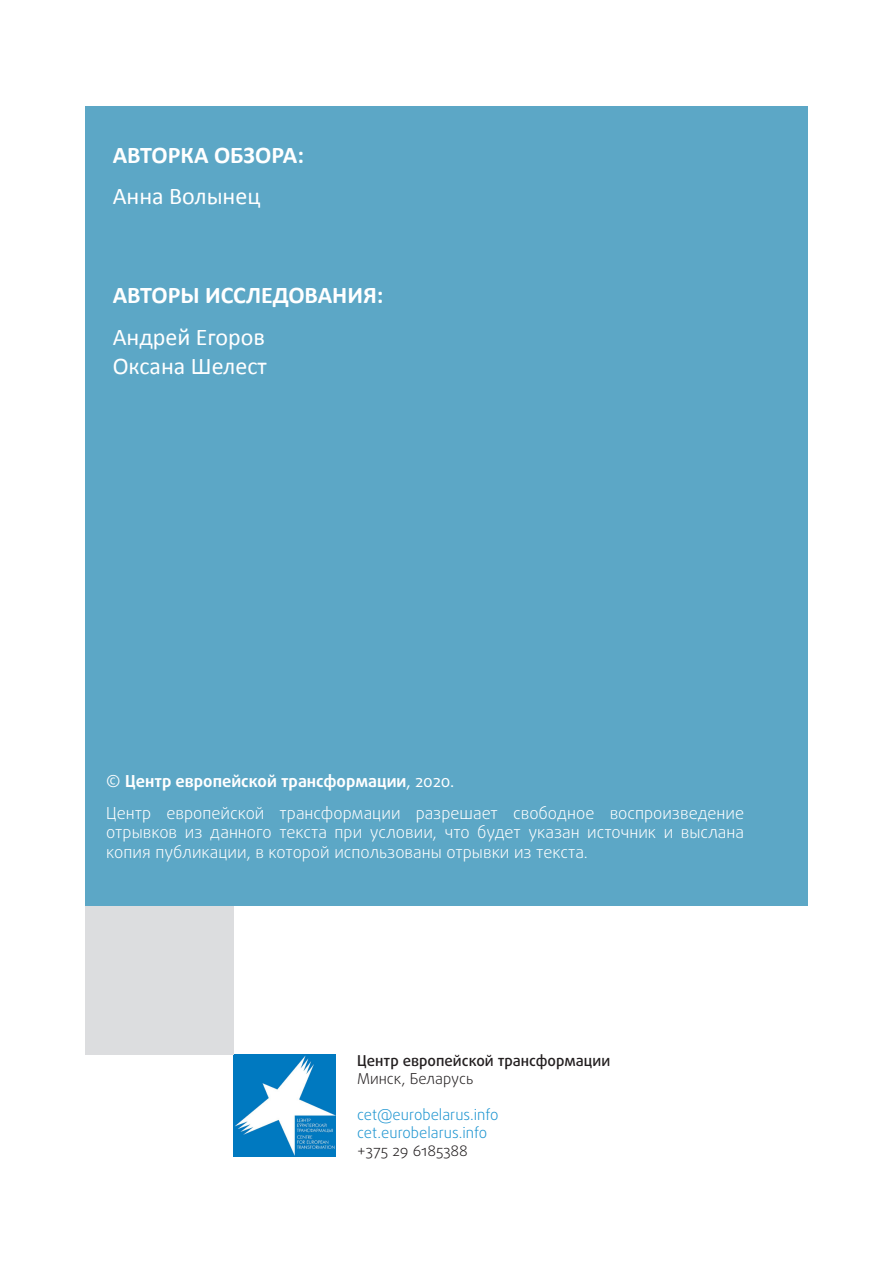
<style>
.page{position:relative;width:893px;height:1263px;background:#fff}
.page>*{position:absolute;margin:0;border:0;box-sizing:border-box;transform-origin:0 0}
.t1{font:24px "Calibri";color:#fff}
.t2{font:700 24px "Calibri";color:#fff}
.t3{font:300 16.5px/19.8px "Daxline Pro";color:#fff;text-align:justify}
.t4{font:700 16.5px "Daxline Pro";color:#fff}
.t5{font:300 15px "Daxline Pro";color:#1c94d0}
.t6{font:500 15px "Daxline Pro";color:#231f20}
.t7{font:300 15px "Daxline Pro";color:#231f20}
.s1{font-weight:400}
</style>
<div class="page">
<img style="left:234px;top:1054px;width:102px;height:103px">
<div style="left:85px;top:106px;width:723px;height:800px;background:#5ca7c6"></div>
<div style="left:85px;top:906px;width:149px;height:148px;background:#dcdddf"></div>
<p class="t2" style="left:113px;top:139px;width:193px">АВТОРКА ОБЗОРА:</p>
<p class="t1" style="left:113px;top:181px;width:149px">Анна Волынец</p>
<p class="t2" style="left:113px;top:280px;width:272px">АВТОРЫ ИССЛЕДОВАНИЯ:</p>
<p class="t1" style="left:113px;top:322px;width:154px">Андрей Егоров</p>
<p class="t1" style="left:113px;top:350px;width:156px">Оксана Шелест</p>
<p class="t4" style="left:106px;top:770px;width:349px"><span class="s1">©</span> Центр европейской трансформации<span class="s1">, 2020.</span></p>
<p class="t3" style="left:106px;top:803px;width:639px">Центр европейской трансформации разрешает свободное воспроизведение отрывков из данного текста при условии, что будет указан источник и выслана копия публикации, в которой использованы отрывки из текста.</p>
<p class="t6" style="left:357px;top:1051px;width:255px">Центр европейской трансформации</p>
<p class="t7" style="left:357px;top:1069px;width:118px">Минск, Беларусь</p>
<p class="t5" style="left:357px;top:1105px;width:143px">cet@eurobelarus.info</p>
<p class="t5" style="left:357px;top:1123px;width:132px">cet.eurobelarus.info</p>
<p class="t7" style="left:357px;top:1141px;width:112px">+375 29 6185388</p>
</div>
